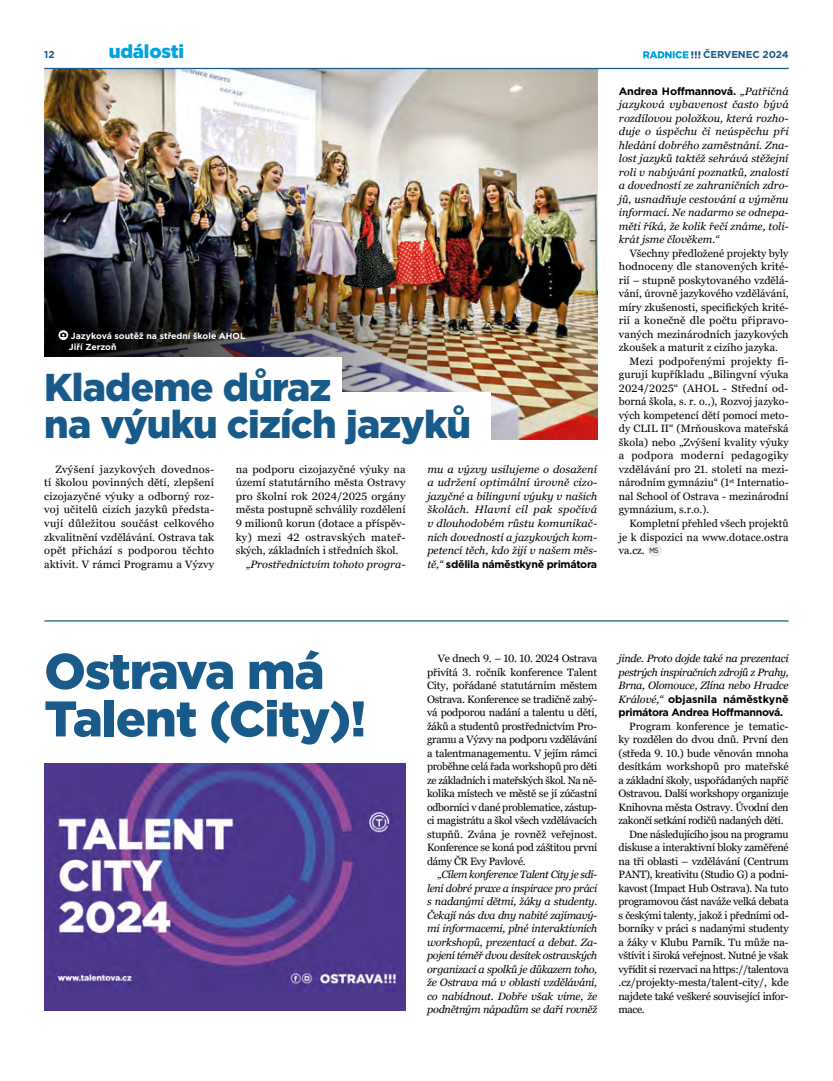
<style>
.page{position:relative;width:833px;height:1081px;background:#fff}
.page>*{position:absolute;margin:0;border:0;box-sizing:border-box;transform-origin:0 0}
.t1{font:50px/47.5px "Gotham Black CE";letter-spacing:-.02em;color:#185a89}
.t2{font:38.75px/36.9px "Gotham Black CE";letter-spacing:-.02em;color:#185a89}
.t3{font:18.75px "Gotham Black CE";letter-spacing:-.01em;color:#00a2df}
.t4{font:10.62px/13.5px "Georgia";color:#000;text-align:justify}
.t5{font:10.62px/13.5px "Georgia";color:#000;text-align:justify;scale:1.04 1}
.t6{font:italic 10.62px/13.5px "Georgia";color:#000;text-align:justify;scale:1.04 1}
.t7{font:italic 10.62px/13.5px "Georgia";color:#000;text-align:justify}
.t8{font:10.62px "Georgia";letter-spacing:-.03em;color:#000}
.t9{font:10.62px "Georgia";letter-spacing:-.02em;color:#000}
.t10{font:700 10.62px/13.5px "Gotham Bold CE";letter-spacing:-.03em;color:#000}
.t11{font:10.62px "Georgia";letter-spacing:-.025em;color:#000}
.t12{font:10.62px "Georgia";letter-spacing:.02em;color:#000}
.t13{font:10.62px "Georgia";letter-spacing:.035em;color:#000}
.t14{font:700 10px "Gotham Bold CE";letter-spacing:-.01em;color:#185a89}
.t15{font:700 8.75px/11.2px "Gotham Bold CE";color:#fff}
.s1{font-family:"Georgia";font-weight:400;font-style:italic}
.s2{font-family:"Gotham Book CE";font-size:7.5px}
</style>
<div class="page">
<div style="left:647px;top:543px;width:15px;height:14px;background:#ededed;border-radius:50%"></div>
<img style="left:44px;top:69px;width:553px;height:370px">
<img style="left:44px;top:213px;width:432px;height:179px">
<img style="left:44px;top:763px;width:362px;height:247px">
<div style="left:32px;top:357px;width:310px;height:64px;background:#fff"></div>
<div style="left:32px;top:392px;width:459px;height:62px;background:#fff"></div>
<hr style="left:44px;top:620px;width:744px;height:1px;background:#185a89">
<svg style="left:58px;top:330px;width:10px;height:10px"></svg>
<hr style="left:44px;top:68px;width:744px;height:1px;background:#185a89">
<svg style="left:643px;top:51px;width:57px;height:7px"></svg>
<p class="t14" style="left:44px;top:49px;width:12px">12</p>
<h3 class="t3" style="left:109px;top:40px;width:77px">události</h3>
<p class="t14" style="left:703px;top:49px;width:87px">ČERVENEC 2024</p>
<p class="t15" style="left:69px;top:330px;width:178px">Jazyková soutěž na střední škole AHOL<br>Jiří Zerzoň</p>
<h2 class="t2" style="left:44px;top:369px;width:428px">Klademe důraz<br>na výuku cizích jazyků</h2>
<p class="t5" style="left:44px;top:463px;width:165px;text-indent:11px">Zvýšení jazykových dovednos&shy;tí školou povinných dětí, zlepšení cizojazyčné výuky a odborný roz&shy;voj učitelů cizích jazyků předsta&shy;vují důležitou součást celkového zkvalitnění vzdělávání. Ostrava tak opět přichází s podporou těchto aktivit. V rámci Programu a Výzvy</p>
<p class="t5" style="left:236px;top:463px;width:165px">na podporu cizojazyčné výuky na území statutárního města Ostravy pro školní rok 2024/2025 orgány města postupně schválily rozdělení 9 milionů korun (dotace a příspěv&shy;ky) mezi 42 ostravských mateř&shy;ských, základních i středních škol.</p>
<p class="t7" style="left:246px;top:557px;width:161px">„Prostřednictvím tohoto progra-</p>
<p class="t6" style="left:427px;top:462px;width:165px">mu a výzvy usilujeme o dosažení a udržení optimální úrovně cizo&shy;jazyčné a bilingvní výuky v našich školách. Hlavní cíl pak spočívá v dlouhodobém růstu komunikač&shy;ních dovedností a jazykových kom&shy;petencí těch, kdo žijí v našem měs-</p>
<p class="t10" style="left:427px;top:557px;width:171px"><span class="s1">tě,“</span> sdělila náměstkyně primátora</p>
<p class="t10" style="left:619px;top:84px;width:171px">Andrea Hoffmannová. <span class="s1">„Patřičná</span></p>
<p class="t6" style="left:619px;top:98px;width:165px">jazyková vybavenost často bývá rozdílovou položkou, která rozho&shy;duje o úspěchu či neúspěchu při hledání dobrého zaměstnání. Zna&shy;lost jazyků taktéž sehrává stěžejní roli v nabývání poznatků, znalostí a dovedností ze zahraničních zdro&shy;jů, usnadňuje cestování a výměnu informací. Ne nadarmo se odnepa&shy;měti říká, že kolik řečí známe, toli&shy;krát jsme člověkem.“</p>
<p class="t4" style="left:629px;top:246px;width:160px">Všechny předložené projekty byly</p>
<p class="t5" style="left:619px;top:260px;width:165px">hodnoceny dle stanovených krité-</p>
<p class="t4" style="left:619px;top:273px;width:171px">rií – stupně poskytovaného vzdělá-</p>
<p class="t4" style="left:619px;top:287px;width:171px">vání, úrovně jazykového vzdělávání,</p>
<p class="t4" style="left:619px;top:301px;width:171px">míry zkušenosti, specifických krité-</p>
<p class="t5" style="left:619px;top:314px;width:165px">rií a konečně dle počtu připravo-</p>
<p class="t5" style="left:619px;top:328px;width:165px">vaných mezinárodních jazykových</p>
<p class="t4" style="left:619px;top:341px;width:161px">zkoušek a maturit z cizího jazyka.</p>
<p class="t12" style="left:629px;top:355px;width:161px">Mezi podpořenými projekty fi-</p>
<p class="t4" style="left:619px;top:368px;width:171px">gurují kupříkladu „Bilingvní výuka</p>
<p class="t4" style="left:619px;top:382px;width:171px">2024/2025“ (AHOL - Střední od-</p>
<p class="t4" style="left:619px;top:395px;width:171px">borná škola, s. r. o.,), Rozvoj jazyko-</p>
<p class="t4" style="left:619px;top:409px;width:171px">vých kompetencí dětí pomocí meto-</p>
<p class="t4" style="left:619px;top:422px;width:171px">dy CLIL II“ (Mrňouskova mateřská</p>
<p class="t4" style="left:619px;top:436px;width:171px">škola) nebo „Zvýšení kvality výuky</p>
<p class="t13" style="left:619px;top:449px;width:171px">a podpora moderní pedagogiky</p>
<p class="t4" style="left:619px;top:463px;width:171px">vzdělávání pro 21. století na mezi-</p>
<p class="t4" style="left:619px;top:476px;width:171px">národním gymnáziu“ (1<sup>st</sup> Internatio-</p>
<p class="t4" style="left:619px;top:490px;width:171px">nal School of Ostrava - mezinárodní</p>
<p class="t4" style="left:619px;top:503px;width:92px">gymnázium, s.r.o.).</p>
<p class="t4" style="left:629px;top:517px;width:161px">Kompletní přehled všech projektů</p>
<p class="t4" style="left:619px;top:530px;width:171px">je k dispozici na www.dotace.ostra</p>
<p class="t4" style="left:619px;top:544px;width:41px">va.cz. <span class="s2">MS</span></p>
<h1 class="t1" style="left:44px;top:647px;width:324px">Ostrava má<br>Talent (City)!</h1>
<p class="t4" style="left:427px;top:652px;width:172px;text-indent:11px">Ve dnech 9. – 10. 10. 2024 Ostrava přivítá 3. ročník konference Talent City, pořádané statutárním městem Ostrava. Konference se tradičně zabý&shy;vá podporou nadání a talentu u dětí, žáků a studentů prostřednictvím Pro&shy;gramu a Výzvy na podporu vzdělávání a talentmanagementu. V jejím rámci proběhne celá řada workshopů pro děti ze základních i mateřských škol. Na ně&shy;kolika místech ve městě se jí zúčastní odborníci v dané problematice, zástup&shy;ci magistrátu a škol všech vzdělávacích stupňů. Zvána je rovněž veřejnost.<br>Konference se koná pod záštitou první dámy ČR Evy Pavlové.</p>
<p class="t7" style="left:427px;top:868px;width:172px;text-indent:11px">„Cílem konference Talent City je sdí&shy;lení dobré praxe a inspirace pro práci s nadanými dětmi, žáky a studenty.<br>Čekají nás dva dny nabité zajímavý&shy;mi informacemi, plné interaktivních workshopů, prezentací a debat. Za&shy;pojení téměř dvou desítek ostravských organizací a spolků je důkazem toho, že Ostrava má v oblasti vzdělávání, co nabídnout. Dobře však víme, že podnětným nápadům se daří rovněž</p>
<p class="t7" style="left:618px;top:652px;width:172px">jinde. Proto dojde také na prezentaci pestrých inspiračních zdrojů z Prahy, Brna, Olomouce, Zlína nebo Hradce</p>
<p class="t10" style="left:618px;top:692px;width:172px"><span class="s1">Králové,“</span> objasnila náměstkyně primátora Andrea Hoffmannová.</p>
<p class="t4" style="left:629px;top:719px;width:161px">Program konference je tematic-</p>
<p class="t9" style="left:618px;top:733px;width:172px">ky rozdělen do dvou dnů. První den</p>
<p class="t9" style="left:618px;top:746px;width:172px">(středa 9. 10.) bude věnován mnoha</p>
<p class="t4" style="left:618px;top:760px;width:172px">desítkám workshopů pro mateřské</p>
<p class="t8" style="left:618px;top:773px;width:172px">a základní školy, uspořádaných napříč</p>
<p class="t8" style="left:618px;top:787px;width:172px">Ostravou. Další workshopy organizuje</p>
<p class="t11" style="left:618px;top:800px;width:172px">Knihovna města Ostravy. Úvodní den</p>
<p class="t8" style="left:618px;top:814px;width:167px">zakončí setkání rodičů nadaných dětí.</p>
<p class="t8" style="left:629px;top:827px;width:161px">Dne následujícího jsou na programu</p>
<p class="t8" style="left:618px;top:841px;width:172px">diskuse a interaktivní bloky zaměřené</p>
<p class="t9" style="left:618px;top:854px;width:172px">na tři oblasti – vzdělávání (Centrum</p>
<p class="t8" style="left:618px;top:868px;width:172px">PANT), kreativitu (Studio G) a podni-</p>
<p class="t8" style="left:618px;top:881px;width:172px">kavost (Impact Hub Ostrava). Na tuto</p>
<p class="t8" style="left:618px;top:895px;width:172px">programovou část naváže velká debata</p>
<p class="t8" style="left:618px;top:909px;width:172px">s českými talenty, jakož i předními od-</p>
<p class="t9" style="left:618px;top:922px;width:172px">borníky v práci s nadanými studenty</p>
<p class="t9" style="left:618px;top:936px;width:172px">a žáky v Klubu Parník. Tu může na-</p>
<p class="t8" style="left:618px;top:949px;width:172px">vštívit i široká veřejnost. Nutné je však</p>
<p class="t8" style="left:618px;top:963px;width:172px">vyřídit si rezervaci na https://talentova</p>
<p class="t4" style="left:618px;top:976px;width:172px">.cz/projekty-mesta/talent-city/, kde</p>
<p class="t11" style="left:618px;top:990px;width:172px">najdete také veškeré související infor-</p>
<p class="t4" style="left:618px;top:1003px;width:28px">mace.</p>
</div>
